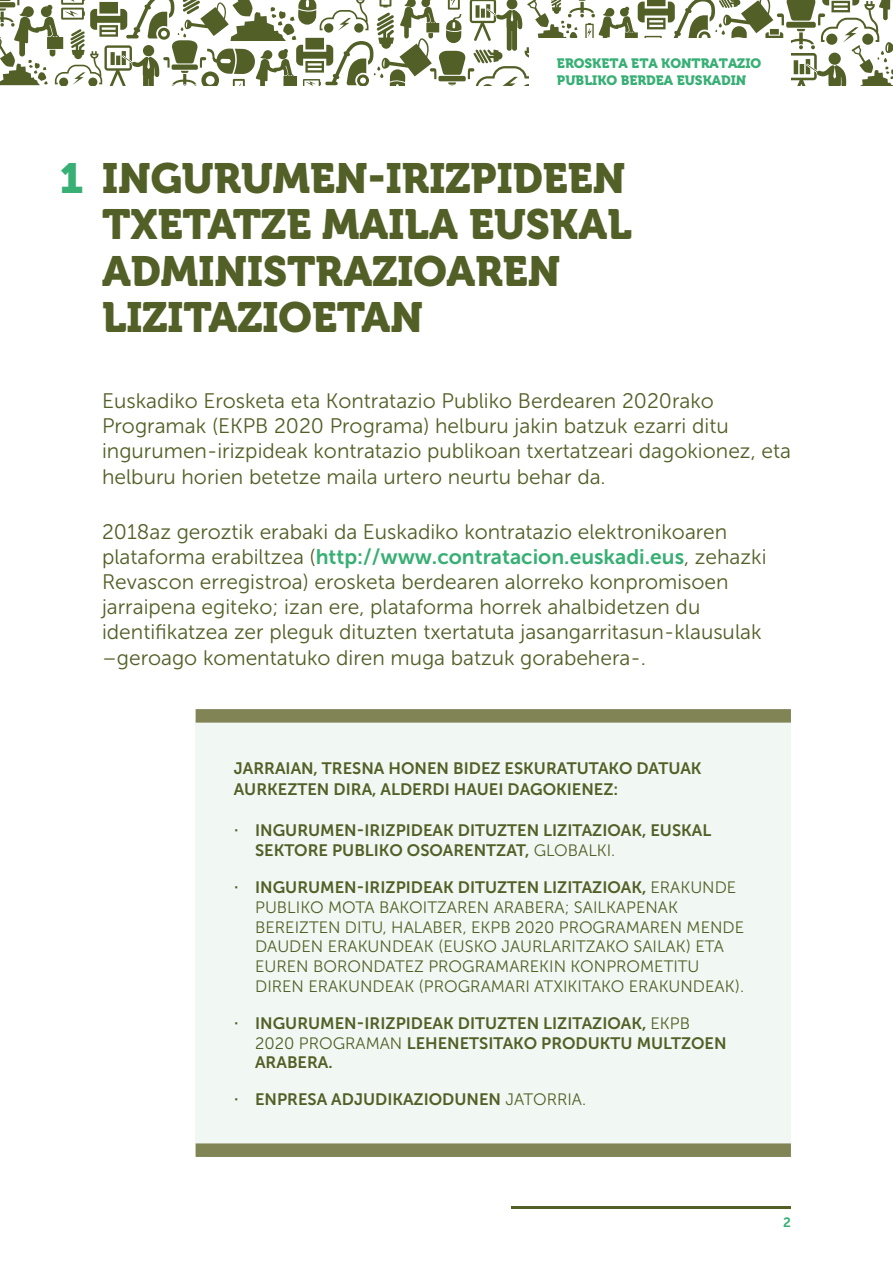
<style>
.page{position:relative;width:893px;height:1263px;background:#fff}
.page>*{position:absolute;margin:0;border:0;box-sizing:border-box;transform-origin:0 0}
.t1{font:42px/46.2px "Museo 900";color:#525f26}
.t2{font:21px/25.2px "Museo Sans 300";color:#525f26}
.t3{font:21px "Museo Sans 700";color:#38af74}
.t4{font:16.5px/19.8px "Museo Sans 700";color:#525f26}
.t5{font:16.5px/19.8px "Museo Sans 300";color:#525f26}
.t6{font:13.5px/16.2px "Museo 900";color:#38af75}
.t7{font:13.5px "Museo Sans 700";color:#38af74}
.s1{color:#38af74}
.s2{font-family:"Museo Sans 300";color:#525f26}
.s3{font-family:"Museo Sans 300"}
</style>
<div class="page">
<hr style="left:512px;top:1206px;width:279px;height:2px;background:#525f27">
<svg style="left:0;top:0;width:893px;height:85px"></svg>
<div style="left:529px;top:38px;width:262px;height:71px;background:#fff"></div>
<div style="left:196px;top:720px;width:595px;height:434px;background:#f1f8f3"></div>
<div style="left:196px;top:709px;width:595px;height:14px;background:#818455"></div>
<div style="left:196px;top:1143px;width:595px;height:14px;background:#818455"></div>
<p class="t6" style="left:557px;top:56px;width:206px">EROSKETA ETA KONTRATAZIO<br>PUBLIKO BERDEA EUSKADIN</p>
<h1 class="t1" style="left:102px;top:156px;width:531px;text-indent:-43px"><span class="s1">1</span> INGURUMEN-IRIZPIDEEN<br>TXETATZE MAILA EUSKAL<br>ADMINISTRAZIOAREN<br>LIZITAZIOETAN</h1>
<p class="t2" style="left:102px;top:388px;width:690px">Euskadiko Erosketa eta Kontratazio Publiko Berdearen 2020rako Programak (EKPB 2020 Programa) helburu jakin batzuk ezarri ditu ingurumen-irizpideak kontratazio publikoan txertatzeari dagokionez, eta helburu horien betetze maila urtero neurtu behar da.</p>
<p class="t2" style="left:102px;top:519px;width:627px">2018az geroztik erabaki da Euskadiko kontratazio elektronikoaren</p>
<p class="t3" style="left:102px;top:545px;width:666px"><span class="s2">plataforma erabiltzea (</span>http://www.contratacion.euskadi.eus<span class="s2">, zehazki</span></p>
<p class="t2" style="left:102px;top:569px;width:661px">Revascon erregistroa) erosketa berdearen alorreko konpromisoen jarraipena egiteko; izan ere, plataforma horrek ahalbidetzen du identifikatzea zer pleguk dituzten txertatuta jasangarritasun-klausulak –geroago komentatuko diren muga batzuk gorabehera-.</p>
<p class="t4" style="left:234px;top:757px;width:469px;line-height:21.6px">JARRAIAN, TRESNA HONEN BIDEZ ESKURATUTAKO DATUAK<br>AURKEZTEN DIRA, ALDERDI HAUEI DAGOKIENEZ:</p>
<p class="t4" style="left:255px;top:821px;width:458px;text-indent:-21px">∙ INGURUMEN-IRIZPIDEAK DITUZTEN LIZITAZIOAK, EUSKAL<br>SEKTORE PUBLIKO OSOARENTZAT, <span class="s3">GLOBALKI.</span></p>
<p class="t4" style="left:234px;top:877px;width:504px">∙ INGURUMEN-IRIZPIDEAK DITUZTEN LIZITAZIOAK, <span class="s3">ERAKUNDE</span></p>
<p class="t5" style="left:255px;top:897px;width:490px">PUBLIKO MOTA BAKOITZAREN ARABERA; SAILKAPENAK BEREIZTEN DITU, HALABER, EKPB 2020 PROGRAMAREN MENDE DAUDEN ERAKUNDEAK (EUSKO JAURLARITZAKO SAILAK) ETA EUREN BORONDATEZ PROGRAMAREKIN KONPROMETITU DIREN ERAKUNDEAK (PROGRAMARI ATXIKITAKO ERAKUNDEAK).</p>
<p class="t4" style="left:255px;top:1013px;width:473px;text-indent:-21px">∙ INGURUMEN-IRIZPIDEAK DITUZTEN LIZITAZIOAK, <span class="s3">EKPB<br>2020 PROGRAMAN</span> LEHENETSITAKO PRODUKTU MULTZOEN<br>ARABERA.</p>
<p class="t4" style="left:234px;top:1089px;width:354px">∙ ENPRESA ADJUDIKAZIODUNEN <span class="s3">JATORRIA.</span></p>
<p class="t7" style="left:783px;top:1215px;width:9px">2</p>
</div>
